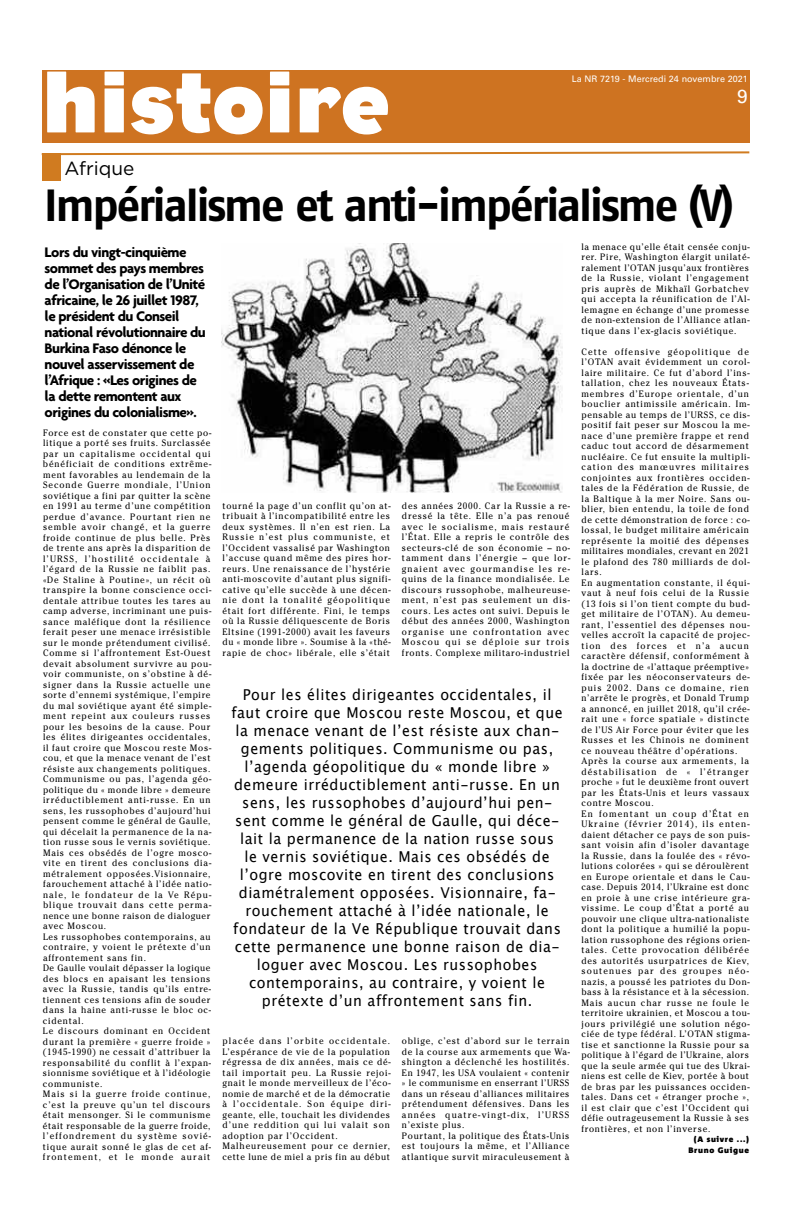
<style>
.page{position:relative;width:792px;height:1224px;background:#fff}
.page>*{position:absolute;margin:0;border:0;box-sizing:border-box;transform-origin:0 0}
.t1{font:700 87.1px "Eagle";color:#fff}
.t2{font:700 45px "Fago No";letter-spacing:-.055em;color:#000}
.t3{font:19px "Gotham";color:#000}
.t4{font:19px "Univers";color:#fff}
.t5{font:15px/18px "Lucida Grande";letter-spacing:.04em;color:#000;text-align:center;scale:.95 1}
.t6{font:700 15px/16px "Agenda";letter-spacing:-.035em;color:#000}
.t7{font:9.2px/10.5px "Cheltenham";letter-spacing:.09em;color:#000;scale:.95 1}
.t8{font:9px "Univers";color:#fff}
.t9{font:900 8px/10.5px "Corpid";letter-spacing:.08em;color:#000;text-align:right}
</style>
<div class="page">
<svg style="left:41px;top:151px;width:709px;height:5px"></svg>
<div style="left:43px;top:70px;width:707px;height:73px;background:#ce7321"></div>
<div style="left:42px;top:153px;width:18px;height:28px;background:#d07b20"></div>
<img style="left:221px;top:243px;width:342px;height:249px">
<p class="t1" style="left:42px;top:51px;width:349px">histoire</p>
<p class="t8" style="left:572px;top:76px;width:177px">La NR 7219 - Mercredi 24 novembre 2021</p>
<p class="t4" style="left:737px;top:90px;width:12px">9</p>
<p class="t3" style="left:64px;top:157px;width:71px">Afrique</p>
<p class="t2" style="left:44px;top:190px;width:691px">Impérialisme et anti-impérialisme (V)</p>
<p class="t6" style="left:45px;top:244px;width:163px">Lors du vingt-cinquième sommet des pays membres de l’Organisation de l’Unité africaine, le 26 juillet 1987, le président du Conseil national révolutionnaire du<br>Burkina Faso dénonce le nouvel asservissement de l’Afrique : «Les origines de la dette remontent aux origines du colonialisme».</p>
<p class="t7" style="left:43px;top:427px;width:179px">Force est de constater que cette po&shy;litique a porté ses fruits. Surclassée par un capitalisme occidental qui bénéficiait de conditions extrême&shy;ment favorables au lendemain de la Seconde Guerre mondiale, l’Union soviétique a fini par quitter la scène en 1991 au terme d’une compétition perdue d’avance. Pourtant rien ne semble avoir changé, et la guerre froide continue de plus belle. Près de trente ans après la disparition de l’URSS, l’hostilité occidentale à l’égard de la Russie ne faiblit pas. «De Staline à Poutine», un récit où transpire la bonne conscience occi&shy;dentale attribue toutes les tares au camp adverse, incriminant une puis&shy;sance maléfique dont la résilience ferait peser une menace irrésistible sur le monde prétendument civilisé.<br>Comme si l’affrontement Est-Ouest devait absolument survivre au pou&shy;voir communiste, on s’obstine à dé&shy;signer dans la Russie actuelle une sorte d’ennemi systémique, l’empire du mal soviétique ayant été simple&shy;ment repeint aux couleurs russes pour les besoins de la cause. Pour les élites dirigeantes occidentales, il faut croire que Moscou reste Mos&shy;cou, et que la menace venant de l’est résiste aux changements politiques.<br>Communisme ou pas, l’agenda géo&shy;politique du « monde libre » demeure irréductiblement anti-russe. En un sens, les russophobes d’aujourd’hui pensent comme le général de Gaulle, qui décelait la permanence de la na&shy;tion russe sous le vernis soviétique.<br>Mais ces obsédés de l’ogre mosco&shy;vite en tirent des conclusions dia&shy;métralement opposées.Visionnaire, farouchement attaché à l’idée natio&shy;nale, le fondateur de la Ve Répu&shy;blique trouvait dans cette perma&shy;nence une bonne raison de dialoguer avec Moscou.<br>Les russophobes contemporains, au contraire, y voient le prétexte d’un affrontement sans fin.<br>De Gaulle voulait dépasser la logique des blocs en apaisant les tensions avec la Russie, tandis qu’ils entre&shy;tiennent ces tensions afin de souder dans la haine anti-russe le bloc oc&shy;cidental.<br>Le discours dominant en Occident durant la première « guerre froide » (1945-1990) ne cessait d’attribuer la responsabilité du conflit à l’expan&shy;sionnisme soviétique et à l’idéologie communiste.<br>Mais si la guerre froide continue, c’est la preuve qu’un tel discours était mensonger. Si le communisme était responsable de la guerre froide, l’effondrement du système sovié&shy;tique aurait sonné le glas de cet af&shy;frontement, et le monde aurait</p>
<p class="t7" style="left:222px;top:500px;width:179px;text-align:justify">tourné la page d’un conflit qu’on at&shy;tribuait à l’incompatibilité entre les deux systèmes. Il n’en est rien. La Russie n’est plus communiste, et l’Occident vassalisé par Washington l’accuse quand même des pires hor&shy;reurs. Une renaissance de l’hystérie anti-moscovite d’autant plus signifi&shy;cative qu’elle succède à une décen&shy;nie dont la tonalité géopolitique était fort différente. Fini, le temps où la Russie déliquescente de Boris Eltsine (1991-2000) avait les faveurs du « monde libre ». Soumise à la «thé&shy;rapie de choc» libérale, elle s’était</p>
<p class="t7" style="left:402px;top:500px;width:179px">des années 2000. Car la Russie a re&shy;dressé la tête. Elle n’a pas renoué avec le socialisme, mais restauré l’État. Elle a repris le contrôle des secteurs-clé de son économie – no&shy;tamment dans l’énergie – que lor&shy;gnaient avec gourmandise les re&shy;quins de la finance mondialisée. Le discours russophobe, malheureuse&shy;ment, n’est pas seulement un dis&shy;cours. Les actes ont suivi. Depuis le début des années 2000, Washington organise une confrontation avec Moscou qui se déploie sur trois fronts. Complexe militaro-industriel</p>
<p class="t5" style="left:231px;top:685px;width:350px">Pour les élites dirigeantes occidentales, il faut croire que Moscou reste Moscou, et que la menace venant de l’est résiste aux chan&shy;gements politiques. Communisme ou pas, l’agenda géopolitique du « monde libre » demeure irréductiblement anti-russe. En un sens, les russophobes d’aujourd’hui pen&shy;sent comme le général de Gaulle, qui déce&shy;lait la permanence de la nation russe sous<br>le vernis soviétique. Mais ces obsédés de l’ogre moscovite en tirent des conclusions diamétralement opposées. Visionnaire, fa&shy;rouchement attaché à l’idée nationale, le fondateur de la Ve République trouvait dans cette permanence une bonne raison de dia&shy;loguer avec Moscou. Les russophobes contemporains, au contraire, y voient le prétexte d’un affrontement sans fin.</p>
<p class="t7" style="left:222px;top:1036px;width:179px">placée dans l’orbite occidentale.<br>L’espérance de vie de la population régressa de dix années, mais ce dé&shy;tail importait peu. La Russie rejoi&shy;gnait le monde merveilleux de l’éco&shy;nomie de marché et de la démocratie à l’occidentale. Son équipe diri&shy;geante, elle, touchait les dividendes d’une reddition qui lui valait son adoption par l’Occident.<br>Malheureusement pour ce dernier, cette lune de miel a pris fin au début</p>
<p class="t7" style="left:402px;top:1036px;width:179px">oblige, c’est d’abord sur le terrain de la course aux armements que Wa&shy;shington a déclenché les hostilités.<br>En 1947, les USA voulaient « contenir » le communisme en enserrant l’URSS dans un réseau d’alliances militaires prétendument défensives. Dans les années quatre-vingt-dix, l’URSS n’existe plus.<br>Pourtant, la politique des États-Unis est toujours la même, et l’Alliance atlantique survit miraculeusement à</p>
<p class="t7" style="left:581px;top:241px;width:179px;text-align:justify">la menace qu’elle était censée conju&shy;rer. Pire, Washington élargit unilaté&shy;ralement l’OTAN jusqu’aux frontières de la Russie, violant l’engagement pris auprès de Mikhaïl Gorbatchev qui accepta la réunification de l’Al&shy;lemagne en échange d’une promesse de non-extension de l’Alliance atlan&shy;tique dans l’ex-glacis soviétique.</p>
<p class="t7" style="left:581px;top:346px;width:179px">Cette offensive géopolitique de l’OTAN avait évidemment un corol&shy;laire militaire. Ce fut d’abord l’ins&shy;tallation, chez les nouveaux États&shy;membres d’Europe orientale, d’un bouclier antimissile américain. Im&shy;pensable au temps de l’URSS, ce dis&shy;positif fait peser sur Moscou la me&shy;nace d’une première frappe et rend caduc tout accord de désarmement nucléaire. Ce fut ensuite la multipli&shy;cation des manœuvres militaires conjointes aux frontières occiden&shy;tales de la Fédération de Russie, de la Baltique à la mer Noire. Sans ou&shy;blier, bien entendu, la toile de fond de cette démonstration de force : co&shy;lossal, le budget militaire américain représente la moitié des dépenses militaires mondiales, crevant en 2021 le plafond des 780 milliards de dol&shy;lars.<br>En augmentation constante, il équi&shy;vaut à neuf fois celui de la Russie (13 fois si l’on tient compte du bud&shy;get militaire de l’OTAN). Au demeu&shy;rant, l’essentiel des dépenses nou&shy;velles accroît la capacité de projec&shy;tion des forces et n’a aucun caractère défensif, conformément à la doctrine de «l’attaque préemptive» fixée par les néoconservateurs de&shy;puis 2002. Dans ce domaine, rien n’arrête le progrès, et Donald Trump a annoncé, en juillet 2018, qu’il crée&shy;rait une « force spatiale » distincte de l’US Air Force pour éviter que les Russes et les Chinois ne dominent ce nouveau théâtre d’opérations.<br>Après la course aux armements, la déstabilisation de « l’étranger proche » fut le deuxième front ouvert par les États-Unis et leurs vassaux contre Moscou.<br>En fomentant un coup d’État en Ukraine (février 2014), ils enten&shy;daient détacher ce pays de son puis&shy;sant voisin afin d’isoler davantage la Russie, dans la foulée des « révo&shy;lutions colorées » qui se déroulèrent en Europe orientale et dans le Cau&shy;case. Depuis 2014, l’Ukraine est donc en proie à une crise intérieure gra&shy;vissime. Le coup d’État a porté au pouvoir une clique ultra-nationaliste dont la politique a humilié la popu&shy;lation russophone des régions orien&shy;tales. Cette provocation délibérée des autorités usurpatrices de Kiev, soutenues par des groupes néo&shy;nazis, a poussé les patriotes du Don&shy;bass à la résistance et à la sécession.<br>Mais aucun char russe ne foule le territoire ukrainien, et Moscou a tou&shy;jours privilégié une solution négo&shy;ciée de type fédéral. L’OTAN stigma&shy;tise et sanctionne la Russie pour sa politique à l’égard de l’Ukraine, alors que la seule armée qui tue des Ukrai&shy;niens est celle de Kiev, portée à bout de bras par les puissances occiden&shy;tales. Dans cet « étranger proche », il est clair que c’est l’Occident qui défie outrageusement la Russie à ses frontières, et non l’inverse.</p>
<p class="t9" style="left:688px;top:1135px;width:62px">(A suivre ...)<br>Bruno Guigue</p>
</div>
